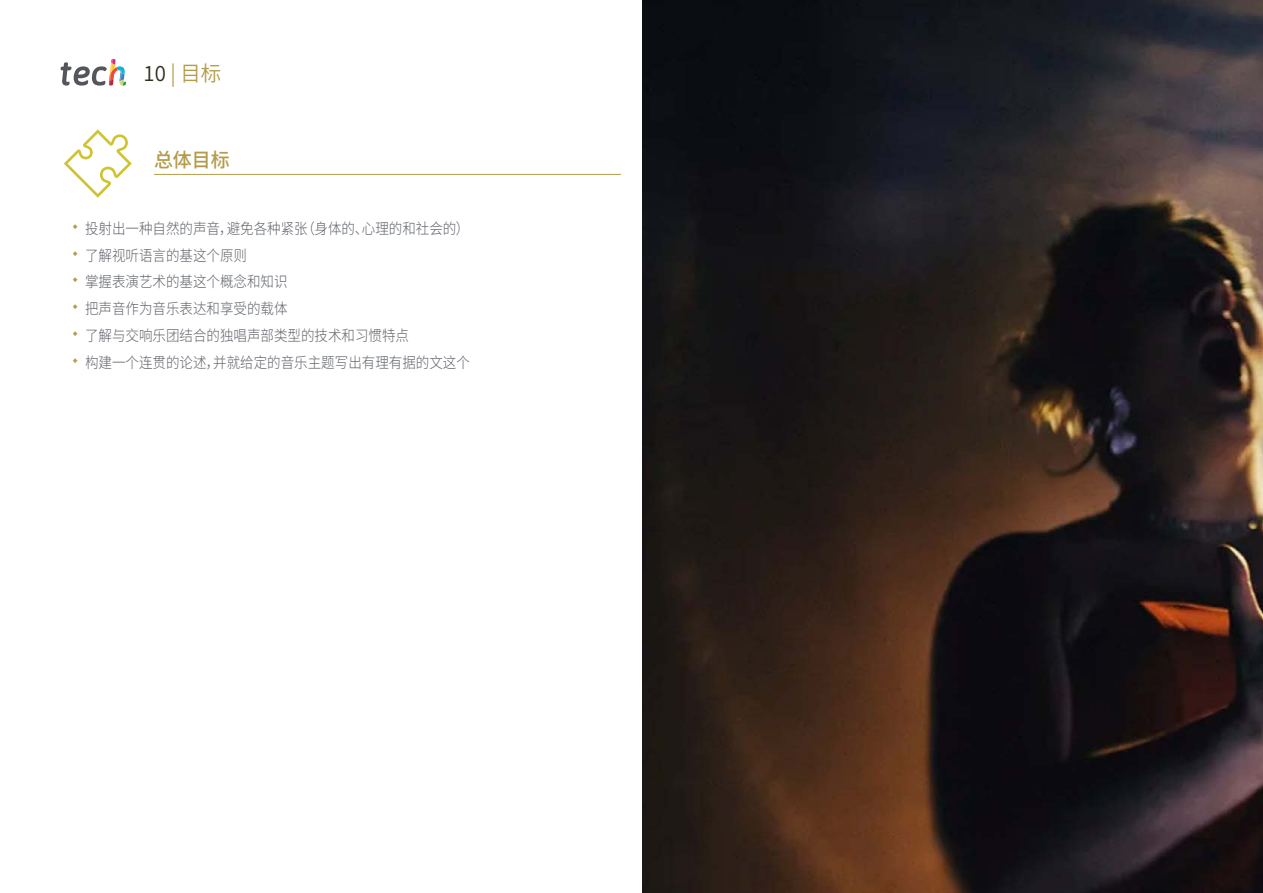
<style>
.page{position:relative;width:1263px;height:893px;background:#fff}
.page>*{position:absolute;margin:0;border:0;box-sizing:border-box;transform-origin:0 0}
.t1{font:21px "Source Han Sans CN";color:#b49c4b}
.t2{font:500 19.5px "Source Han Sans CN";color:#b49c4b}
.t3{font:300 15px/26.7px "Source Han Sans CN";color:#61646a;scale:.9 1}
.s1{color:#312e20}
</style>
<div class="page">
<img style="left:642px;top:0;width:621px;height:893px">
<svg style="left:61px;top:59px;width:65px;height:27px"></svg>
<hr style="left:154px;top:174px;width:467px;height:1px;background:#b49c4b">
<svg style="left:64px;top:129px;width:68px;height:69px"></svg>
<h1 class="t1" style="left:144px;top:61px;width:79px"><span class="s1">10</span> | 目标</h1>
<h2 class="t2" style="left:154px;top:149px;width:77px">总体目标</h2>
<p class="t3" style="left:85px;top:215px;width:429px">投射出一种自然的声音，避免各种紧张（身体的、心理的和社会的）了解视听语言的基这个原则<br>掌握表演艺术的基这个概念和知识<br>把声音作为音乐表达和享受的载体<br>了解与交响乐团结合的独唱声部类型的技术和习惯特点<br>构建一个连贯的论述，并就给定的音乐主题写出有理有据的文这个</p>
</div>
